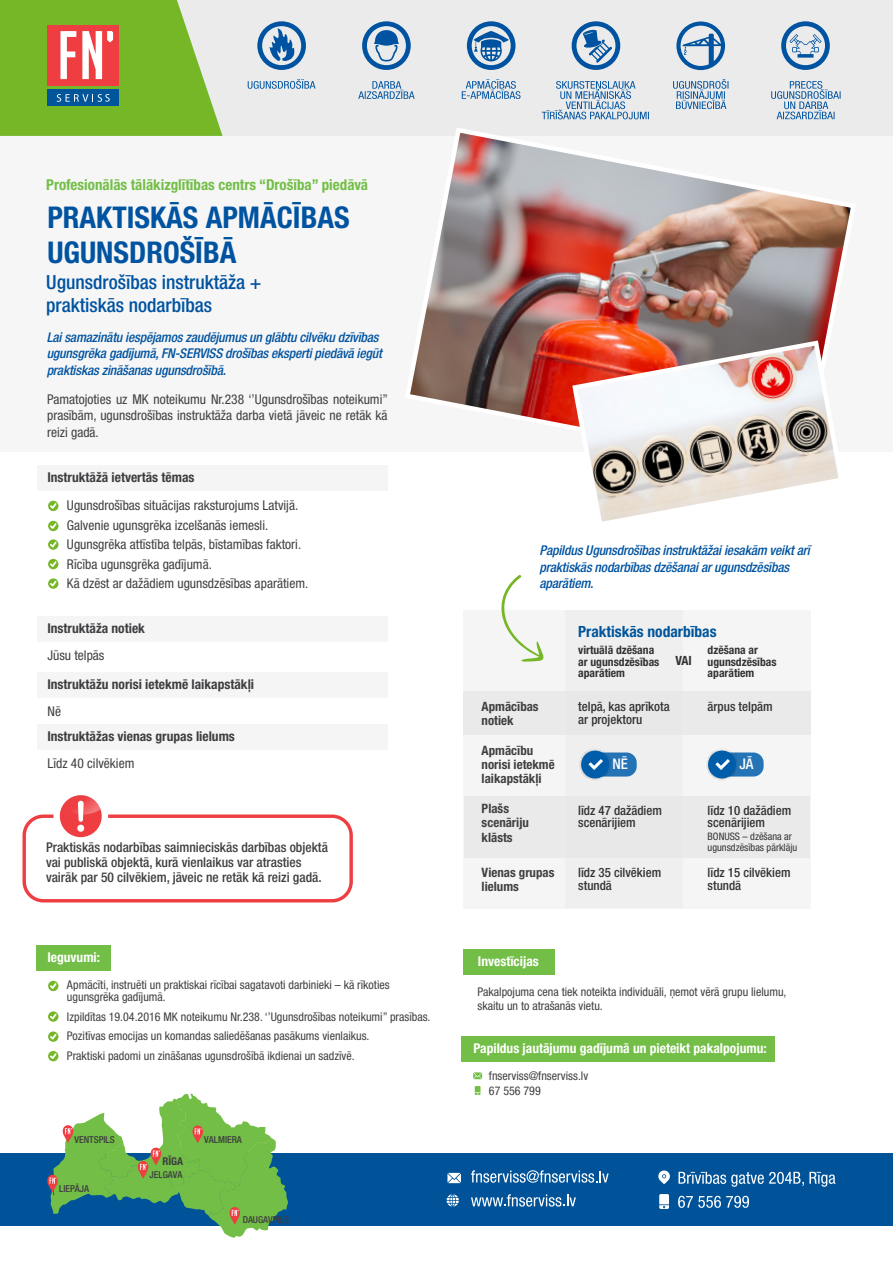
<style>
.page{position:relative;width:893px;height:1263px;background:#fff}
.page>*{position:absolute;margin:0;border:0;box-sizing:border-box;transform-origin:0 0}
.t1{font:700 condensed 30px/34.5px "Helvetica Neue LT Pro";color:#0053a0}
.t2{font:500 condensed 19.5px/22.5px "Helvetica Neue LT Pro";color:#0053a0}
.t3{font:700 condensed 15.45px "Helvetica Neue LT Pro";color:#00559b}
.t4{font:700 condensed 15px "Helvetica Neue LT Pro";color:#72be46}
.t5{font:500 condensed 14.7px "Helvetica Neue LT Pro";color:#fff}
.t6{font:italic 500 condensed 13.5px/16.5px "Helvetica Neue LT Pro";letter-spacing:-.015em;color:#0053a0}
.t7{font:condensed 13.5px/19.5px "Helvetica Neue LT Pro";color:#404041}
.t8{font:500 condensed 13.5px/15px "Helvetica Neue LT Pro";color:#3e3d40}
.t9{font:condensed 13.5px/16.5px "Helvetica Neue LT Pro";color:#414042;text-align:justify}
.t10{font:700 condensed 13.5px "Helvetica Neue LT Pro";color:#3e3d40}
.t11{font:700 condensed 13.5px "Helvetica Neue LT Pro";color:#fff}
.t12{font:500 condensed 12.9px/12.9px "Helvetica Neue LT Pro";color:#333}
.t13{font:700 condensed 12.9px/14.2px "Helvetica Neue LT Pro";color:#404041}
.t14{font:700 condensed 12.75px "Helvetica Neue LT Pro";color:#333}
.t15{font:condensed 12px/19.5px "Helvetica Neue LT Pro";color:#404041}
.t16{font:700 condensed 11.55px/11.7px "Helvetica Neue LT Pro";color:#333}
.t17{font:700 condensed 10.8px "Helvetica Neue LT Pro";color:#3e3d40}
.t18{font:condensed 10.35px/10.4px "Helvetica Neue LT Pro";color:#333}
.t19{font:500 condensed 9.6px "Helvetica Neue LT Pro";color:#3e3d40}
</style>
<div class="page">
<div style="left:0;top:136px;width:893px;height:315px;background:#f6f6f6"></div>
<div style="left:0;top:0;width:893px;height:136px;background:#ebebeb"></div>
<svg style="left:0;top:0;width:223px;height:136px;background:#90af4c"></svg>
<svg style="left:676px;top:21px;width:49px;height:49px"></svg>
<svg style="left:248px;top:79px;width:67px;height:10px"></svg>
<svg style="left:358px;top:81px;width:57px;height:18px"></svg>
<svg style="left:462px;top:79px;width:58px;height:20px"></svg>
<svg style="left:542px;top:81px;width:107px;height:38px"></svg>
<svg style="left:673px;top:79px;width:55px;height:30px"></svg>
<svg style="left:771px;top:81px;width:70px;height:38px"></svg>
<svg style="left:257px;top:21px;width:49px;height:49px"></svg>
<svg style="left:362px;top:21px;width:49px;height:49px"></svg>
<svg style="left:467px;top:21px;width:48px;height:49px"></svg>
<svg style="left:572px;top:21px;width:48px;height:49px"></svg>
<svg style="left:781px;top:21px;width:49px;height:49px"></svg>
<div style="left:0;top:1153px;width:893px;height:73px;background:#015399"></div>
<svg style="left:47px;top:1093px;width:241px;height:144px"></svg>
<svg style="left:471px;top:1170px;width:138px;height:13px"></svg>
<svg style="left:471px;top:1194px;width:105px;height:12px"></svg>
<svg style="left:678px;top:1172px;width:157px;height:15px"></svg>
<svg style="left:678px;top:1196px;width:71px;height:12px"></svg>
<svg style="left:658px;top:1170px;width:12px;height:14px"></svg>
<svg style="left:447px;top:1194px;width:12px;height:12px"></svg>
<svg style="left:447px;top:1173px;width:14px;height:10px"></svg>
<svg style="left:659px;top:1194px;width:10px;height:15px"></svg>
<div style="left:463px;top:949px;width:92px;height:26px;background:#72be46"></div>
<div style="left:37px;top:945px;width:74px;height:25px;background:#72be46"></div>
<svg style="left:48px;top:981px;width:10px;height:10px"></svg>
<svg style="left:50px;top:983px;width:7px;height:6px"></svg>
<svg style="left:48px;top:1011px;width:10px;height:11px"></svg>
<svg style="left:50px;top:1013px;width:7px;height:6px"></svg>
<svg style="left:48px;top:1031px;width:10px;height:11px"></svg>
<svg style="left:50px;top:1034px;width:7px;height:5px"></svg>
<div style="left:48px;top:1051px;width:10px;height:10px;background:#76b728;border-radius:50%"></div>
<svg style="left:50px;top:1053px;width:7px;height:6px"></svg>
<div style="left:37px;top:465px;width:350px;height:25px;background:#f5f5f5"></div>
<div style="left:37px;top:616px;width:350px;height:26px;background:#f5f5f5"></div>
<div style="left:37px;top:672px;width:350px;height:25px;background:#f5f5f5"></div>
<div style="left:37px;top:724px;width:350px;height:26px;background:#f5f5f5"></div>
<svg style="left:48px;top:501px;width:10px;height:10px"></svg>
<svg style="left:50px;top:503px;width:7px;height:6px"></svg>
<svg style="left:48px;top:521px;width:10px;height:10px"></svg>
<svg style="left:50px;top:523px;width:7px;height:6px"></svg>
<svg style="left:48px;top:539px;width:10px;height:11px"></svg>
<svg style="left:50px;top:542px;width:7px;height:5px"></svg>
<svg style="left:48px;top:559px;width:10px;height:10px"></svg>
<svg style="left:50px;top:561px;width:7px;height:6px"></svg>
<svg style="left:48px;top:578px;width:10px;height:11px"></svg>
<svg style="left:50px;top:581px;width:7px;height:5px"></svg>
<div style="left:461px;top:1037px;width:314px;height:25px;background:#72be46"></div>
<svg style="left:473px;top:1072px;width:9px;height:7px"></svg>
<svg style="left:475px;top:1086px;width:5px;height:9px"></svg>
<svg style="left:23px;top:795px;width:330px;height:107px"></svg>
<div style="left:463px;top:610px;width:348px;height:298px;background:#f5f5f5"></div>
<div style="left:463px;top:691px;width:348px;height:44px;background:#e6e6e6"></div>
<div style="left:464px;top:796px;width:346px;height:62px;background:#e6e6e6"></div>
<div style="left:565px;top:611px;width:117px;height:297px;background:#efefef"></div>
<svg style="left:706px;top:750px;width:58px;height:30px"></svg>
<svg style="left:579px;top:750px;width:58px;height:30px"></svg>
<svg style="left:501px;top:575px;width:43px;height:87px"></svg>
<img style="left:410px;top:128px;width:441px;height:297px">
<svg style="left:570px;top:338px;width:276px;height:184px"></svg>
<p class="t4" style="left:46px;top:176px;width:323px">Profesionālās tālākizglītības centrs “Drošība” piedāvā</p>
<h1 class="t1" style="left:47px;top:200px;width:304px">PRAKTISKĀS APMĀCĪBAS<br>UGUNSDROŠĪBĀ</h1>
<h2 class="t2" style="left:46px;top:271px;width:217px">Ugunsdrošības instruktāža + praktiskās nodarbības</h2>
<p class="t6" style="left:47px;top:329px;width:337px">Lai samazinātu iespējamos zaudējumus un glābtu cilvēku dzīvības ugunsgrēka gadījumā, FN-SERVISS drošības eksperti piedāvā iegūt praktiskas zināšanas ugunsdrošībā.</p>
<p class="t9" style="left:47px;top:391px;width:342px">Pamatojoties uz MK noteikumu Nr.238 ‘’Ugunsdrošības noteikumi” prasībām, ugunsdrošības instruktāža darba vietā jāveic ne retāk kā reizi gadā.</p>
<p class="t10" style="left:47px;top:469px;width:149px">Instruktāžā ietvertās tēmas</p>
<p class="t7" style="left:67px;top:496px;width:243px">Ugunsdrošības situācijas raksturojums Latvijā.<br>Galvenie ugunsgrēka izcelšanās iemesli.<br>Ugunsgrēka attīstība telpās, bīstamības faktori.<br>Rīcība ugunsgrēka gadījumā.<br>Kā dzēst ar dažādiem ugunsdzēsības aparātiem.</p>
<p class="t10" style="left:47px;top:620px;width:99px">Instruktāža notiek</p>
<p class="t7" style="left:47px;top:646px;width:58px">Jūsu telpās</p>
<p class="t10" style="left:47px;top:676px;width:208px">Instruktāžu norisi ietekmē laikapstākļi</p>
<p class="t7" style="left:47px;top:701px;width:15px">Nē</p>
<p class="t10" style="left:47px;top:728px;width:189px">Instruktāžas vienas grupas lielums</p>
<p class="t7" style="left:47px;top:754px;width:88px">Līdz 40 cilvēkiem</p>
<p class="t8" style="left:46px;top:840px;width:283px">Praktiskās nodarbības saimnieciskās darbības objektā vai publiskā objektā, kurā vienlaikus var atrasties vairāk par 50 cilvēkiem, jāveic ne retāk kā reizi gadā.</p>
<p class="t11" style="left:47px;top:949px;width:54px">Ieguvumi:</p>
<p class="t15" style="left:67px;top:979px;width:324px;line-height:12px">Apmācīti, instruēti un praktiskai rīcībai sagatavoti darbinieki – kā rīkoties ugunsgrēka gadījumā.</p>
<p class="t15" style="left:67px;top:1007px;width:365px">Izpildītas 19.04.2016 MK noteikumu Nr.238. ‘’Ugunsdrošības noteikumi” prasības.<br>Pozitīvas emocijas un komandas saliedēšanas pasākums vienlaikus.<br>Praktiski padomi un zināšanas ugunsdrošībā ikdienai un sadzīvē.</p>
<p class="t19" style="left:75px;top:1133px;width:42px">VENTSPILS</p>
<p class="t19" style="left:59px;top:1183px;width:32px">LIEPĀJA</p>
<p class="t17" style="left:162px;top:1154px;width:22px">RĪGA</p>
<p class="t19" style="left:150px;top:1169px;width:34px">JELGAVA</p>
<p class="t19" style="left:204px;top:1134px;width:39px">VALMIERA</p>
<p class="t19" style="left:243px;top:1213px;width:48px">DAUGAVPILS</p>
<p class="t6" style="left:540px;top:542px;width:272px">Papildus Ugunsdrošības instruktāžai iesakām veikt arī praktiskās nodarbības dzēšanai ar ugunsdzēsības aparātiem.</p>
<p class="t3" style="left:578px;top:622px;width:140px">Praktiskās nodarbības</p>
<p class="t14" style="left:675px;top:652px;width:18px">VAI</p>
<p class="t16" style="left:578px;top:644px;width:83px">virtuālā dzēšana ar ugunsdzēsības aparātiem</p>
<p class="t16" style="left:708px;top:644px;width:70px">dzēšana ar ugunsdzēsības aparātiem</p>
<p class="t13" style="left:482px;top:699px;width:59px">Apmācības notiek</p>
<p class="t13" style="left:482px;top:743px;width:75px">Apmācību norisi ietekmē laikapstākļi</p>
<p class="t12" style="left:578px;top:700px;width:93px">telpā, kas aprīkota ar projektoru</p>
<p class="t12" style="left:708px;top:700px;width:67px">ārpus telpām</p>
<p class="t5" style="left:612px;top:755px;width:17px">NĒ</p>
<p class="t5" style="left:739px;top:755px;width:16px">JĀ</p>
<p class="t13" style="left:482px;top:801px;width:49px">Plašs scenāriju klāsts</p>
<p class="t13" style="left:482px;top:865px;width:74px">Vienas grupas lielums</p>
<p class="t12" style="left:578px;top:803px;width:85px">līdz 47 dažādiem scenārijiem</p>
<p class="t12" style="left:708px;top:803px;width:85px">līdz 10 dažādiem scenārijiem</p>
<p class="t18" style="left:708px;top:831px;width:91px">BONUSS – dzēšana ar ugunsdzēsības pārklāju</p>
<p class="t12" style="left:708px;top:866px;width:85px">līdz 15 cilvēkiem stundā</p>
<p class="t12" style="left:578px;top:866px;width:85px">līdz 35 cilvēkiem stundā</p>
<p class="t11" style="left:478px;top:953px;width:62px">Investīcijas</p>
<p class="t15" style="left:478px;top:984px;width:310px;line-height:14.4px">Pakalpojuma cena tiek noteikta individuāli, ņemot vērā grupu lielumu, skaitu un to atrašanās vietu.</p>
<p class="t11" style="left:473px;top:1040px;width:295px">Papildus jautājumu gadījumā un pieteikt pakalpojumu:</p>
<p class="t15" style="left:489px;top:1068px;width:101px;line-height:15px">fnserviss@fnserviss.lv<br>67 556 799</p>
</div>
